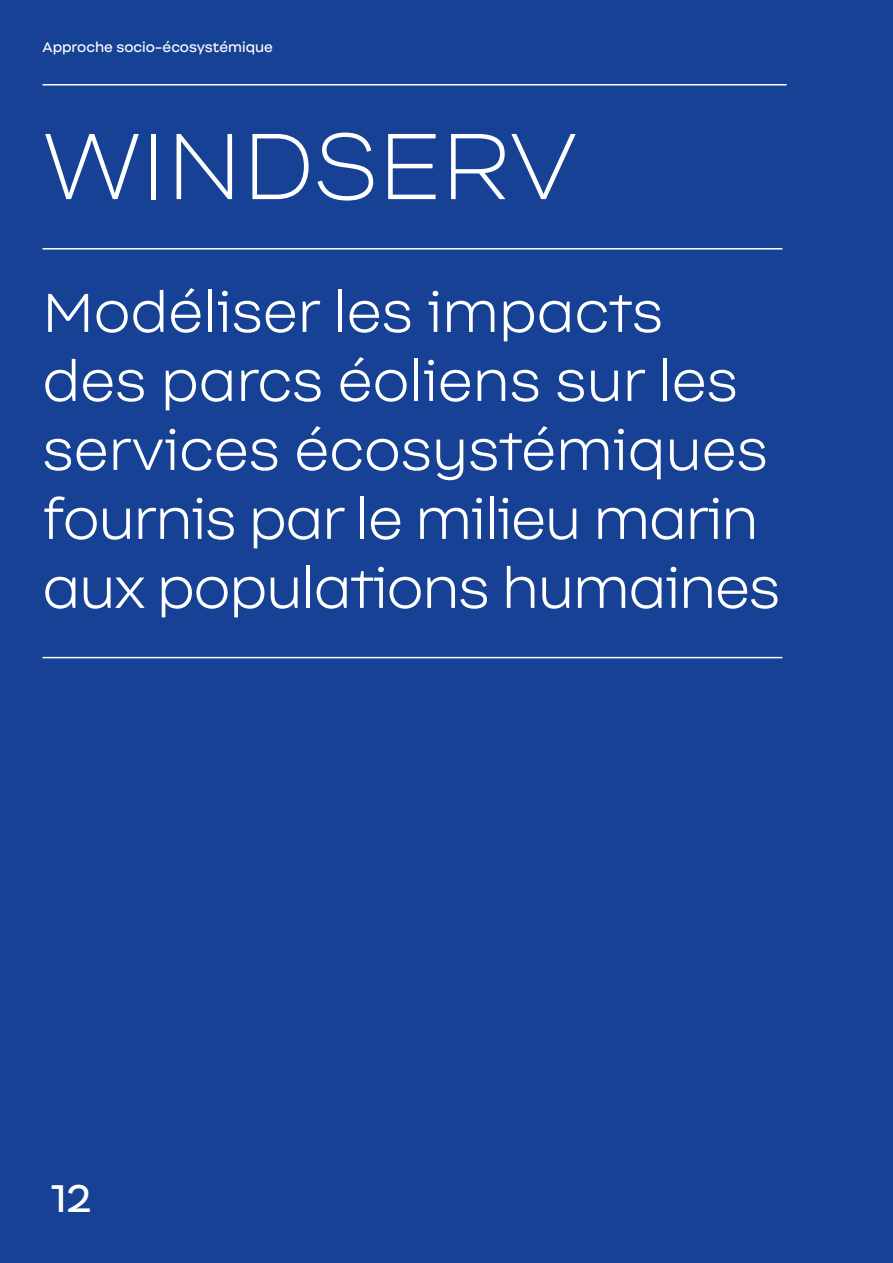
<style>
.page{position:relative;width:893px;height:1263px;background:#164194}
.page>*{position:absolute;margin:0;border:0;box-sizing:border-box;transform-origin:0 0}
.t1{font:100 90px "Internacional";color:#fff}
.t2{font:200 52.5px/69px "Internacional Alt";color:#fff}
.t3{font:37.05px "Internacional";color:#fff}
.t4{font:13.2px "Internacional";color:#fff}
</style>
<div class="page">
<hr style="left:43px;top:248px;width:739px;height:1px;background:#fff">
<hr style="left:43px;top:657px;width:739px;height:1px;background:#fff">
<hr style="left:43px;top:84px;width:744px;height:2px;background:#fff">
<p class="t4" style="left:43px;top:39px;width:232px">Approche socio-écosystémique</p>
<h1 class="t1" style="left:43px;top:112px;width:537px">WINDSERV</h1>
<p class="t2" style="left:43px;top:279px;width:739px">Modéliser les impacts des parcs éoliens sur les services écosystémiques fournis par le milieu marin aux populations humaines</p>
<p class="t3" style="left:51px;top:1175px;width:42px">12</p>
</div>
